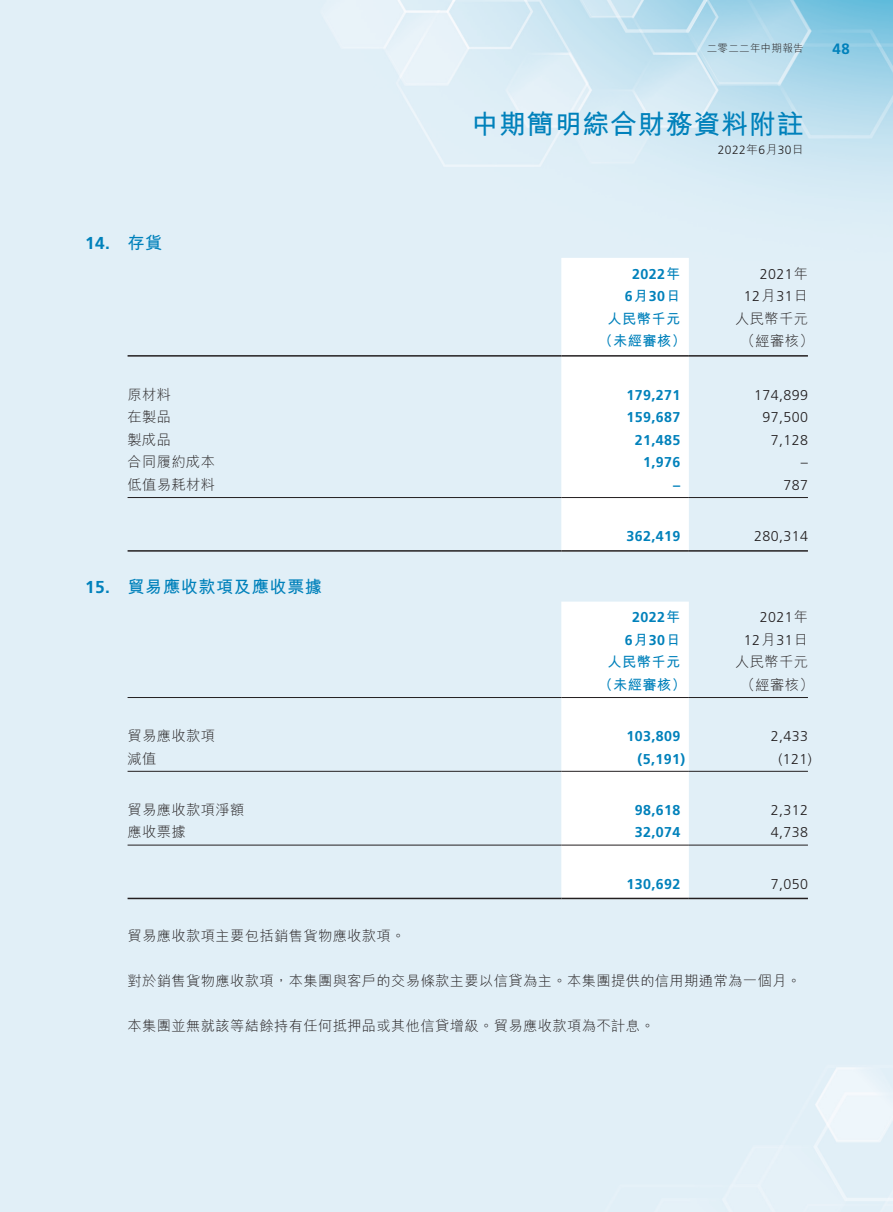
<style>
.page{position:relative;width:893px;height:1212px;background:#e1eff7}
.page>*{position:absolute;margin:0;border:0;box-sizing:border-box;transform-origin:0 0}
.t1{font:700 27px "M Hei HK";letter-spacing:.03em;color:#0081bb}
.t2{font:700 17.25px "M Hei HK";letter-spacing:.03em;color:#0081bb}
.t3{font:700 17.25px "Frutiger LT Std";color:#0081bb}
.t4{font:700 15px "Frutiger LT Std";color:#0081bb}
.t5{font:300 14.25px "M Hei HK";letter-spacing:.03em;color:#231f20}
.t6{font:700 14.25px/22.5px "Frutiger LT Std";letter-spacing:.03em;color:#0081bb;text-align:center}
.t7{font:300 14.25px/22.5px "Frutiger LT Std";letter-spacing:.03em;color:#231f20;text-align:right}
.t8{font:700 14.25px "M Hei HK";letter-spacing:.03em;color:#0081bb}
.t9{font:300 12px "Frutiger LT Std";letter-spacing:.03em;color:#231f20}
.t10{font:300 10.5px "M Hei HK";letter-spacing:.03em;color:#231f20}
.s1{font-family:"M Hei HK"}
</style>
<div class="page">
<svg style="left:561px;top:258px;width:128px;height:292px"></svg>
<hr style="left:128px;top:355px;width:433px;height:2px;background:#231f20">
<hr style="left:561px;top:355px;width:128px;height:2px;background:#231f20">
<hr style="left:689px;top:355px;width:119px;height:2px;background:#231f20">
<hr style="left:128px;top:497px;width:433px;height:1px;background:#231f20">
<hr style="left:561px;top:497px;width:128px;height:1px;background:#231f20">
<hr style="left:689px;top:497px;width:119px;height:1px;background:#231f20">
<hr style="left:128px;top:550px;width:433px;height:2px;background:#231f20">
<hr style="left:561px;top:550px;width:128px;height:2px;background:#231f20">
<hr style="left:689px;top:550px;width:119px;height:2px;background:#231f20">
<svg style="left:561px;top:602px;width:128px;height:296px"></svg>
<hr style="left:128px;top:697px;width:433px;height:1px;background:#231f20">
<hr style="left:561px;top:697px;width:128px;height:1px;background:#231f20">
<hr style="left:689px;top:697px;width:119px;height:1px;background:#231f20">
<hr style="left:128px;top:771px;width:433px;height:1px;background:#231f20">
<hr style="left:561px;top:771px;width:128px;height:1px;background:#231f20">
<hr style="left:689px;top:771px;width:119px;height:1px;background:#231f20">
<hr style="left:128px;top:845px;width:433px;height:1px;background:#231f20">
<hr style="left:561px;top:845px;width:128px;height:1px;background:#231f20">
<hr style="left:689px;top:845px;width:119px;height:1px;background:#231f20">
<hr style="left:128px;top:898px;width:433px;height:1px;background:#231f20">
<hr style="left:561px;top:898px;width:128px;height:1px;background:#231f20">
<hr style="left:689px;top:898px;width:119px;height:1px;background:#231f20">
<p class="t10" style="left:707px;top:43px;width:98px">二零二二年中期報告</p>
<h1 class="t1" style="left:471px;top:104px;width:334px">中期簡明綜合財務資料附註</h1>
<p class="t9" style="left:718px;top:143px;width:87px">2022<span class="s1">年 月</span>6 30<span class="s1">日</span></p>
<p class="t4" style="left:833px;top:40px;width:19px">48</p>
<p class="t3" style="left:85px;top:233px;width:26px">14.</p>
<p class="t3" style="left:85px;top:577px;width:26px">15.</p>
<p class="t2" style="left:128px;top:230px;width:36px">存貨</p>
<p class="t6" style="left:625px;top:262px;width:57px">2022<span class="s1">年<br></span>6<span class="s1">月</span>30<span class="s1">日</span></p>
<p class="t7" style="left:744px;top:263px;width:66px">2021<span class="s1">年<br></span>12<span class="s1">月</span>31<span class="s1">日</span></p>
<p class="t5" style="left:735px;top:311px;width:74px">人民幣千元</p>
<p class="t8" style="left:607px;top:308px;width:74px">人民幣千元</p>
<p class="t8" style="left:599px;top:330px;width:89px">（未經審核）</p>
<p class="t5" style="left:741px;top:334px;width:74px">（經審核(</p>
<p class="t5" style="left:128px;top:387px;width:45px">原材料</p>
<p class="t6" style="left:626px;top:384px;width:55px">179,271</p>
<p class="t7" style="left:754px;top:384px;width:55px">174,899</p>
<p class="t5" style="left:128px;top:410px;width:45px">在製品</p>
<p class="t6" style="left:626px;top:406px;width:55px">159,687</p>
<p class="t7" style="left:762px;top:406px;width:47px">97,500</p>
<p class="t5" style="left:128px;top:432px;width:45px">製成品</p>
<p class="t6" style="left:635px;top:429px;width:47px">21,485</p>
<p class="t7" style="left:771px;top:429px;width:39px">7,128</p>
<p class="t5" style="left:128px;top:455px;width:89px">合同履約成本</p>
<p class="t6" style="left:643px;top:451px;width:39px">1,976</p>
<p class="t7" style="left:801px;top:451px;width:9px">–</p>
<p class="t5" style="left:128px;top:477px;width:89px">低值易耗材料</p>
<p class="t6" style="left:673px;top:474px;width:9px">–</p>
<p class="t7" style="left:783px;top:474px;width:26px">787</p>
<p class="t6" style="left:626px;top:525px;width:55px">362,419</p>
<p class="t7" style="left:754px;top:525px;width:55px">280,314</p>
<p class="t2" style="left:128px;top:574px;width:196px">貿易應收款項及應收票據</p>
<p class="t6" style="left:625px;top:606px;width:57px">2022<span class="s1">年<br></span>6<span class="s1">月</span>30<span class="s1">日</span></p>
<p class="t7" style="left:744px;top:606px;width:66px">2021<span class="s1">年<br></span>12<span class="s1">月</span>31<span class="s1">日</span></p>
<p class="t5" style="left:735px;top:655px;width:74px">人民幣千元</p>
<p class="t8" style="left:607px;top:652px;width:74px">人民幣千元</p>
<p class="t8" style="left:599px;top:674px;width:89px">（未經審核）</p>
<p class="t5" style="left:741px;top:677px;width:74px">（經審核(</p>
<p class="t5" style="left:128px;top:728px;width:89px">貿易應收款項</p>
<p class="t6" style="left:626px;top:725px;width:55px">103,809</p>
<p class="t7" style="left:771px;top:725px;width:39px">2,433</p>
<p class="t5" style="left:128px;top:751px;width:30px">減值</p>
<p class="t6" style="left:638px;top:747px;width:49px">)5,191(</p>
<p class="t7" style="left:779px;top:748px;width:35px">)121(</p>
<p class="t5" style="left:128px;top:802px;width:118px">貿易應收款項淨額</p>
<p class="t6" style="left:635px;top:799px;width:47px">98,618</p>
<p class="t7" style="left:771px;top:799px;width:39px">2,312</p>
<p class="t5" style="left:128px;top:825px;width:60px">應收票據</p>
<p class="t6" style="left:635px;top:821px;width:47px">32,074</p>
<p class="t7" style="left:771px;top:821px;width:39px">4,738</p>
<p class="t6" style="left:626px;top:872px;width:55px">130,692</p>
<p class="t7" style="left:771px;top:873px;width:39px">7,050</p>
<p class="t5" style="left:128px;top:928px;width:279px">貿易應收款項主要包括銷售貨物應收款項。</p>
<p class="t5" style="left:128px;top:973px;width:675px">對於銷售貨物應收款項，本集團與客戶的交易條款主要以信貸為主。本集團提供的信用期通常為一個月。</p>
<p class="t5" style="left:128px;top:1018px;width:528px">本集團並無就該等結餘持有任何抵押品或其他信貸增級。貿易應收款項為不計息。</p>
</div>
